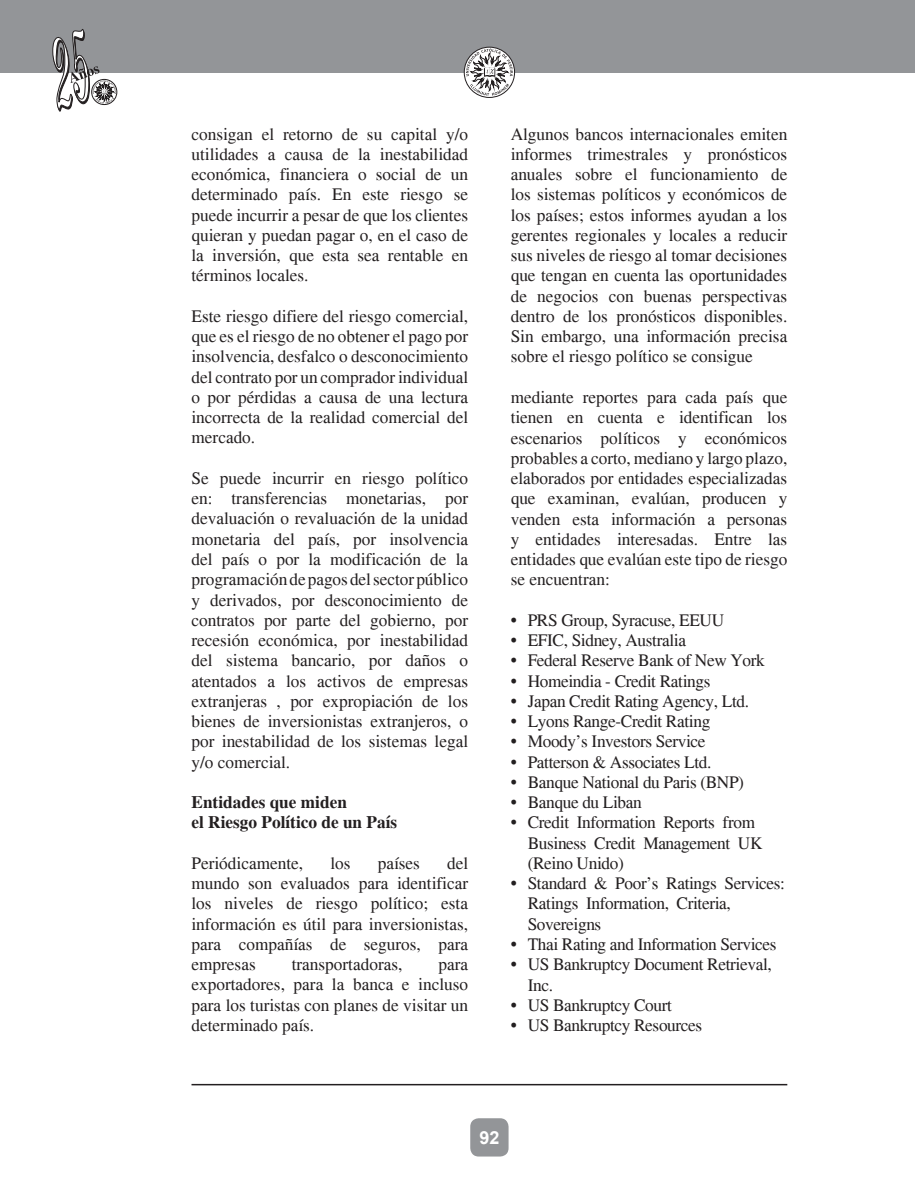
<style>
.page{position:relative;width:915px;height:1191px;background:#fff}
.page>*{position:absolute;margin:0;border:0;box-sizing:border-box;transform-origin:0 0}
.t1{font:700 18px "Arial";color:#fff}
.t2{font:17.25px/20.2px "Times";letter-spacing:-.02em;color:#231f20;text-align:justify}
.t3{font:700 17.25px/20.2px "Times";color:#231f20}
.t4{font:17.25px "Times";color:#231f20}
</style>
<div class="page">
<div style="left:470px;top:1118px;width:38px;height:38px;background:#939598;border-radius:9px"></div>
<hr style="left:914px;top:0;width:1px;height:72px;background:#939598">
<div style="left:0;top:0;width:914px;height:72px;background:#939598"></div>
<svg style="left:463px;top:46px;width:52px;height:52px"></svg>
<svg style="left:52px;top:29px;width:65px;height:83px"></svg>
<hr style="left:191px;top:1084px;width:596px;height:1px;background:#231f20">
<p class="t2" style="left:191px;top:123px;width:278px">consigan el retorno de su capital y/o utilidades a causa de la inestabilidad económica, financiera o social de un determinado país. En este riesgo se puede incurrir a pesar de que los clientes quieran y puedan pagar o, en el caso de la inversión, que esta sea rentable en términos locales.</p>
<p class="t2" style="left:191px;top:306px;width:278px">Este riesgo difiere del riesgo comercial, que es el riesgo de no obtener el pago por insolvencia, desfalco o desconocimiento del contrato por un comprador individual o por pérdidas a causa de una lectura incorrecta de la realidad comercial del mercado.</p>
<p class="t2" style="left:191px;top:468px;width:278px">Se puede incurrir en riesgo político en: transferencias monetarias, por devaluación o revaluación de la unidad monetaria del país, por insolvencia del país o por la modificación de la programación de pagos del sector público y derivados, por desconocimiento de contratos por parte del gobierno, por recesión económica, por inestabilidad del sistema bancario, por daños o atentados a los activos de empresas extranjeras , por expropiación de los bienes de inversionistas extranjeros, o por inestabilidad de los sistemas legal y/o comercial.</p>
<p class="t3" style="left:191px;top:792px;width:207px">Entidades que miden<br>el Riesgo Político de un País</p>
<p class="t4" style="left:191px;top:853px;width:113px">Periódicamente,</p>
<p class="t2" style="left:330px;top:853px;width:22px">los</p>
<p class="t2" style="left:377px;top:853px;width:44px">países</p>
<p class="t2" style="left:191px;top:853px;width:278px;text-indent:255px">del mundo son evaluados para identificar los niveles de riesgo político; esta información es útil para inversionistas, para compañías de seguros, para empresas</p>
<p class="t4" style="left:291px;top:954px;width:112px">transportadoras,</p>
<p class="t2" style="left:191px;top:954px;width:278px;text-indent:247px">para exportadores, para la banca e incluso para los turistas con planes de visitar un determinado país.</p>
<p class="t2" style="left:510px;top:124px;width:278px">Algunos bancos internacionales emiten informes trimestrales y pronósticos anuales sobre el funcionamiento de los sistemas políticos y económicos de los países; estos informes ayudan a los gerentes regionales y locales a reducir sus niveles de riesgo al tomar decisiones que tengan en cuenta las oportunidades de negocios con buenas perspectivas dentro de los pronósticos disponibles.<br>Sin embargo, una información precisa sobre el riesgo político se consigue</p>
<p class="t2" style="left:510px;top:387px;width:278px">mediante reportes para cada país que tienen en cuenta e identifican los escenarios políticos y económicos probables a corto, mediano y largo plazo, elaborados por entidades especializadas que examinan, evalúan, producen y venden esta información a personas y entidades interesadas. Entre las entidades que evalúan este tipo de riesgo se encuentran:</p>
<p class="t2" style="left:510px;top:610px;width:215px">• PRS Group, Syracuse, EEUU</p>
<p class="t2" style="left:510px;top:630px;width:177px">• EFIC, Sidney, Australia</p>
<p class="t2" style="left:510px;top:650px;width:255px">• Federal Reserve Bank of New York</p>
<p class="t2" style="left:510px;top:670px;width:201px">• Homeindia - Credit Ratings</p>
<p class="t2" style="left:510px;top:691px;width:240px">• Japan Credit Rating Agency, Ltd.</p>
<p class="t2" style="left:510px;top:711px;width:201px">• Lyons Range-Credit Rating</p>
<p class="t2" style="left:510px;top:731px;width:196px">• Moody’s Investors Service</p>
<p class="t2" style="left:510px;top:751px;width:202px">• Patterson &amp; Associates Ltd.</p>
<p class="t2" style="left:510px;top:772px;width:235px">• Banque National du Paris (BNP)</p>
<p class="t2" style="left:510px;top:792px;width:132px">• Banque du Liban</p>
<p class="t2" style="left:527px;top:812px;width:236px;text-align:left;text-indent:-17px">• Credit Information Reports from<br>Business Credit Management UK (Reino Unido)</p>
<p class="t2" style="left:527px;top:873px;width:259px;text-align:left;text-indent:-17px">• Standard &amp; Poor’s Ratings Services:<br>Ratings Information, Criteria,<br>Sovereigns</p>
<p class="t2" style="left:510px;top:934px;width:267px">• Thai Rating and Information Services</p>
<p class="t2" style="left:527px;top:954px;width:245px;text-indent:-17px">• US Bankruptcy Document Retrieval,<br>Inc.</p>
<p class="t2" style="left:510px;top:994px;width:163px">• US Bankruptcy Court</p>
<p class="t2" style="left:510px;top:1015px;width:193px">• US Bankruptcy Resources</p>
<p class="t1" style="left:479px;top:1124px;width:22px">92</p>
</div>
